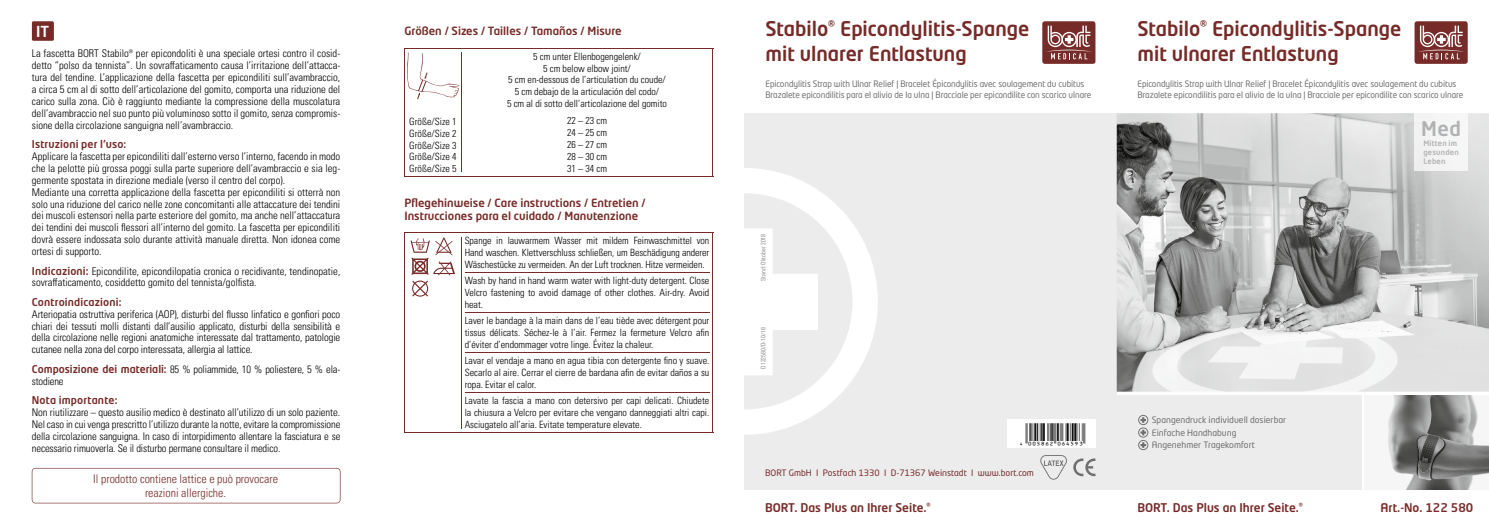
<style>
.page{position:relative;width:1489px;height:525px;background:#fff}
.page>*{position:absolute;margin:0;border:0;box-sizing:border-box;transform-origin:0 0}
.t1{font:500 20px/25px "Neo Tech Pro";color:#762b28}
.t2{font:500 20px "Neo Tech Pro";color:#b1b2b3}
.t3{font:500 15px "Neo Tech Pro";color:#fff}
.t4{font:500 11.88px "Neo Tech Pro";color:#762b28}
.t5{font:300 condensed 11.88px/13.8px "Univers LT Pro";color:#762b28;text-align:center}
.t6{font:500 11.25px/12.5px "Neo Tech Pro";color:#762b28}
.t7{font:300 condensed 10.62px/11.9px "Univers LT Pro";color:#000;text-align:justify}
.t8{font:500 10.62px "Neo Tech Pro";letter-spacing:.015em;color:#762b28}
.t9{font:300 condensed 10px/11.9px "Univers LT Pro";color:#000;text-align:justify}
.t10{font:10px "ID Automation UPCEANXS";letter-spacing:.02em;color:#000}
.t11{font:8.75px/11.2px "Neo Tech Std";letter-spacing:-.005em;color:#6f6f6e;scale:.95 1}
.t12{font:8.75px/12.5px "Neo Tech Std";letter-spacing:-.005em;color:#6f6f6e}
.t13{font:8.75px "Neo Tech Std";color:#762b28}
.t14{font:500 7.5px/8.8px "Neo Tech Pro";letter-spacing:.025em;color:#b1b2b3}
.t15{font:300 condensed 6.25px "Univers LT Pro";letter-spacing:.005em;color:#6f6f6e}
.s1{font-family:"Neo Tech Pro";font-weight:500;font-stretch:normal;color:#762b28}
</style>
<div class="page">
<div style="left:744px;top:113px;width:372px;height:376px;background:#ececed"></div>
<svg style="left:744px;top:168px;width:133px;height:266px"></svg>
<div style="left:1414px;top:21px;width:53px;height:43px;background:#762b28;border-radius:3px"></div>
<svg style="left:1418px;top:26px;width:46px;height:33px"></svg>
<div style="left:1042px;top:21px;width:53px;height:43px;background:#762b28;border-radius:3px"></div>
<svg style="left:1046px;top:26px;width:46px;height:33px"></svg>
<div style="left:1006px;top:419px;width:89px;height:28px;background:#fff"></div>
<svg style="left:1073px;top:458px;width:22px;height:18px"></svg>
<img style="left:1387px;top:395px;width:101px;height:94px">
<svg style="left:1040px;top:455px;width:26px;height:24px"></svg>
<img style="left:1116px;top:113px;width:372px;height:278px">
<hr style="left:404px;top:48px;width:57px;height:1px;background:#762b28">
<hr style="left:461px;top:48px;width:252px;height:1px;background:#762b28">
<hr style="left:404px;top:52px;width:1px;height:120px;background:#762b28">
<hr style="left:461px;top:52px;width:1px;height:120px;background:#762b28">
<hr style="left:712px;top:52px;width:1px;height:120px;background:#762b28">
<hr style="left:404px;top:176px;width:57px;height:1px;background:#762b28">
<hr style="left:461px;top:176px;width:252px;height:1px;background:#762b28">
<svg style="left:404px;top:49px;width:54px;height:50px"></svg>
<hr style="left:404px;top:232px;width:57px;height:1px;background:#762b28">
<hr style="left:461px;top:232px;width:252px;height:1px;background:#762b28">
<hr style="left:404px;top:237px;width:1px;height:191px;background:#762b28">
<hr style="left:461px;top:237px;width:1px;height:191px;background:#762b28">
<hr style="left:712px;top:237px;width:1px;height:191px;background:#762b28">
<hr style="left:404px;top:432px;width:57px;height:1px;background:#762b28">
<hr style="left:461px;top:432px;width:252px;height:1px;background:#762b28">
<svg style="left:404px;top:233px;width:51px;height:63px"></svg>
<hr style="left:464px;top:272px;width:245px;height:1px;background:#762b28">
<hr style="left:464px;top:312px;width:245px;height:1px;background:#762b28">
<hr style="left:464px;top:352px;width:245px;height:1px;background:#762b28">
<hr style="left:464px;top:392px;width:245px;height:1px;background:#762b28">
<div style="left:32px;top:21px;width:22px;height:20px;background:#762b28;border-radius:2px"></div>
<svg style="left:32px;top:467px;width:308px;height:36px"></svg>
<div style="left:1116px;top:395px;width:245px;height:94px;background:#ececed"></div>
<svg style="left:1138px;top:415px;width:10px;height:35px"></svg>
<div style="left:1414px;top:113px;width:53px;height:58px;background:#f4f4f4"></div>
<h2 class="t3" style="left:36px;top:22px;width:15px">IT</h2>
<p class="t7" style="left:32px;top:47px;width:310px">La fascetta BORT Stabilo® per epicondoliti è una speciale ortesi contro il cosid&shy;detto “polso da tennista”. Un sovraffaticamento causa l’irritazione dell’attacca&shy;tura del tendine. L’applicazione della fascetta per epicondiliti sull’avambraccio, a circa 5 cm al di sotto dell’articolazione del gomito, comporta una riduzione del carico sulla zona. Ciò è raggiunto mediante la compressione della muscolatura dell’avambraccio nel suo punto più voluminoso sotto il gomito, senza compromis&shy;sione della circolazione sanguigna nell’avambraccio.</p>
<p class="t8" style="left:32px;top:137px;width:96px">Istruzioni per l’uso:</p>
<p class="t7" style="left:32px;top:150px;width:310px;text-align:left">Applicare la fascetta per epicondiliti dall’esterno verso l’interno, facendo in modo che la pelotte più grossa poggi sulla parte superiore dell’avambraccio e sia leg&shy;germente spostata in direzione mediale (verso il centro del corpo).<br>Mediante una corretta applicazione della fascetta per epicondiliti si otterrà non solo una riduzione del carico nelle zone concomitanti alle attaccature dei tendini dei muscoli estensori nella parte esteriore del gomito, ma anche nell’attaccatura dei tendini dei muscoli flessori all’interno del gomito. La fascetta per epicondiliti dovrà essere indossata solo durante attività manuale diretta. Non idonea come ortesi di supporto.</p>
<p class="t7" style="left:32px;top:264px;width:310px"><span class="s1">Indicazioni:</span> Epicondilite, epicondilopatia cronica o recidivante, tendinopatie, sovraffaticamento, cosiddetto gomito del tennista/golfista.</p>
<p class="t8" style="left:32px;top:295px;width:91px">Controindicazioni:</p>
<p class="t7" style="left:32px;top:307px;width:310px">Arteriopatia ostruttiva periferica (AOP), disturbi del flusso linfatico e gonfiori poco chiari dei tessuti molli distanti dall’ausilio applicato, disturbi della sensibilità e della circolazione nelle regioni anatomiche interessate dal trattamento, patologie cutanee nella zona del corpo interessata, allergia al lattice.</p>
<p class="t7" style="left:32px;top:362px;width:310px"><span class="s1">Composizione dei materiali:</span> 85 % poliammide, 10 % poliestere, 5 % ela&shy;stodiene</p>
<p class="t8" style="left:32px;top:393px;width:87px">Nota importante:</p>
<p class="t7" style="left:32px;top:405px;width:310px">Non riutilizzare – questo ausilio medico è destinato all’utilizzo di un solo paziente.<br>Nel caso in cui venga prescritto l’utilizzo durante la notte, evitare la compromissione della circolazione sanguigna. In caso di intorpidimento allentare la fasciatura e se necessario rimuoverla. Se il disturbo permane consultare il medico.</p>
<p class="t6" style="left:404px;top:25px;width:219px">Größen / Sizes / Tailles / Tamaños / Misure</p>
<p class="t9" style="left:507px;top:50px;width:161px;text-align:center">5 cm unter Ellenbogengelenk/<br>5 cm below elbow joint/<br>5 cm en-dessous de l’articulation du coude/ 5 cm debajo de la articulación del codo/<br>5 cm al di sotto dell’articolazione del gomito</p>
<p class="t9" style="left:567px;top:114px;width:41px">22 – 23 cm 24 – 25 cm 26 – 27 cm 28 – 30 cm 31 – 34 cm</p>
<p class="t6" style="left:404px;top:196px;width:243px">Pflegehinweise / Care instructions / Entretien /<br>Instrucciones para el cuidado / Manutenzione</p>
<p class="t9" style="left:464px;top:234px;width:246px">Spange in lau warmem Wasser mit mildem Fein wasch mittel von Hand waschen. Klett verschluss schließen, um Beschädigung anderer Wäsche stücke zu vermeiden. An der Luft trocknen. Hitze vermeiden.</p>
<p class="t9" style="left:464px;top:274px;width:246px">Wash by hand in hand warm water with light-duty detergent. Close Velcro fastening to avoid damage of other clothes. Air-dry. Avoid heat.</p>
<p class="t9" style="left:464px;top:314px;width:246px">Laver le bandage à la main dans de l’eau tiède avec détergent pour tissus délicats. Séchez-le à l’air. Fermez la fermeture Velcro afin d’éviter d’endommager votre linge. Évitez la chaleur.</p>
<p class="t9" style="left:464px;top:354px;width:246px">Lavar el vendaje a mano en agua tibia con detergente fino y suave.<br>Secarlo al aire. Cerrar el cierre de bardana afin de evitar daños a su ropa. Evitar el calor.</p>
<p class="t9" style="left:464px;top:394px;width:246px">Lavate la fascia a mano con detersivo per capi delicati. Chiudete la chiusura a Velcro per evitare che vengano danneggiati altri capi.<br>Asciugatelo all’aria. Evitate temperature elevate.</p>
<p class="t9" style="left:409px;top:115px;width:49px">Größe/Size 1<br>Größe/Size 2<br>Größe/Size 3<br>Größe/Size 4<br>Größe/Size 5</p>
<h1 class="t1" style="left:765px;top:16px;width:265px">Stabilo<sup>®</sup> Epicondylitis-Spange mit ulnarer Entlastung</h1>
<p class="t11" style="left:765px;top:77px;width:344px">Epicondylitis Strap with Ulnar Relief | Bracelet Épicondylitis avec soulagement du cubitus<br>Brazalete epicondilitis para el alivio de la ulna | Bracciale per epicondilite con scarico ulnare</p>
<p class="t15" style="left:759px;top:280px;width:48px;rotate:-90deg">Stand: Oktober 2018</p>
<p class="t15" style="left:759px;top:368px;width:43px;rotate:-90deg">D122580/D-10/18</p>
<p class="t10" style="left:1017px;top:431px;width:70px">Y(0A58GC*KQOPTN(</p>
<h1 class="t1" style="left:1137px;top:16px;width:265px">Stabilo<sup>®</sup> Epicondylitis-Spange mit ulnarer Entlastung</h1>
<p class="t11" style="left:1137px;top:77px;width:344px">Epicondylitis Strap with Ulnar Relief | Bracelet Épicondylitis avec soulagement du cubitus<br>Brazalete epicondilitis para el alivio de la ulna | Bracciale per epicondilite con scarico ulnare</p>
<p class="t12" style="left:1151px;top:413px;width:136px">Spangendruck individuell dosierbar<br>Einfache Handhabung<br>Angenehmer Tragekomfort</p>
<h1 class="t2" style="left:1421px;top:115px;width:41px">Med</h1>
<p class="t14" style="left:1423px;top:139px;width:37px">Mitten im gesunden<br>Leben</p>
<p class="t5" style="left:93px;top:471px;width:186px">Il prodotto contiene lattice e può provocare reazioni allergiche.</p>
<p class="t13" style="left:765px;top:467px;width:270px">BORT GmbH I Postfach 1330 I D-71367 Weinstadt I www.bort.com</p>
<p class="t4" style="left:765px;top:499px;width:167px">BORT. Das Plus an Ihrer Seite.<sup>®</sup></p>
<p class="t4" style="left:1137px;top:499px;width:167px">BORT. Das Plus an Ihrer Seite.<sup>®</sup></p>
<p class="t4" style="left:1380px;top:499px;width:94px">Art.-No. 122 580</p>
</div>
